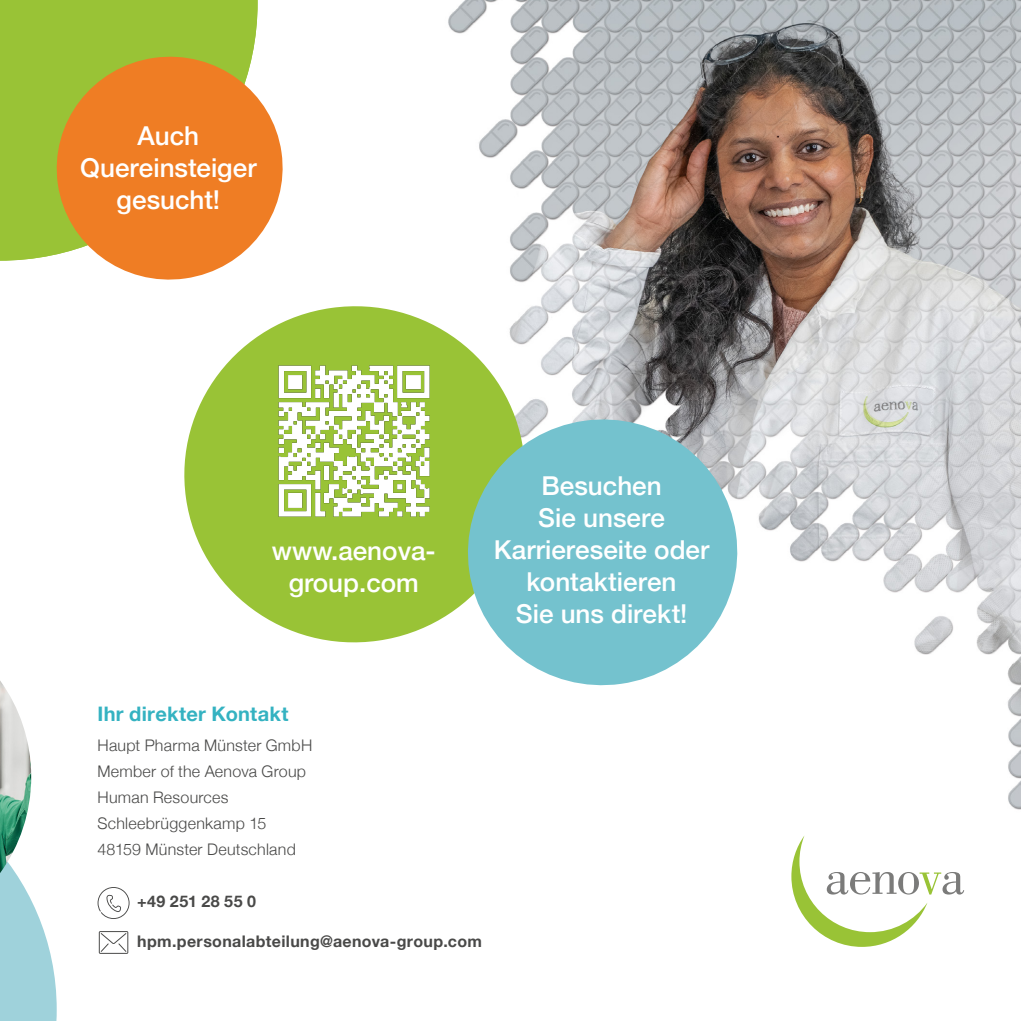
<style>
.page{position:relative;width:1021px;height:1021px;background:#fff}
.page>*{position:absolute;margin:0;border:0;box-sizing:border-box;transform-origin:0 0}
.t1{font:500 26px/32px "Helvetica Neue";color:#fff;text-align:center}
.t2{font:700 20px "Helvetica Neue";letter-spacing:.015em;color:#34b2c1}
.t3{font:300 16px/26px "Helvetica Neue";letter-spacing:.015em;color:#494948}
.t4{font:700 16px "Helvetica Neue";letter-spacing:.02em;color:#494948}
</style>
<div class="page">
<img style="left:448px;top:0;width:572px;height:810px">
<svg style="left:0;top:770px;width:57px;height:250px"></svg>
<svg style="left:791px;top:836px;width:173px;height:110px"></svg>
<img style="left:0;top:681px;width:31px;height:192px">
<div style="left:0;top:0;width:257px;height:261px;background:#99c336"></div>
<svg style="left:49px;top:49px;width:234px;height:231px;fill:#ef7d24"></svg>
<svg style="left:99px;top:931px;width:29px;height:22px"></svg>
<svg style="left:98px;top:887px;width:31px;height:32px"></svg>
<svg style="left:184px;top:295px;width:352px;height:358px;fill:#99c336"></svg>
<img style="left:258px;top:345px;width:193px;height:193px">
<svg style="left:459px;top:410px;width:287px;height:284px;fill:#74c2ce"></svg>
<p class="t1" style="left:80px;top:118px;width:178px">Auch<br>Quereinsteiger gesucht!</p>
<p class="t1" style="left:272px;top:532px;width:165px">www.aenova&shy;group.com</p>
<p class="t1" style="left:494px;top:467px;width:217px">Besuchen<br>Sie unsere<br>Karriereseite oder kontaktieren<br>Sie uns direkt!</p>
<p class="t2" style="left:98px;top:698px;width:192px">Ihr direkter Kontakt</p>
<p class="t3" style="left:98px;top:731px;width:216px">Haupt Pharma Münster GmbH<br>Member of the Aenova Group<br>Human Resources<br>Schleebrüggenkamp 15<br>48159 Münster Deutschland</p>
<p class="t4" style="left:137px;top:888px;width:120px">+49 251 28 55 0</p>
<p class="t4" style="left:137px;top:928px;width:346px">hpm.personalabteilung@aenova-group.com</p>
</div>
